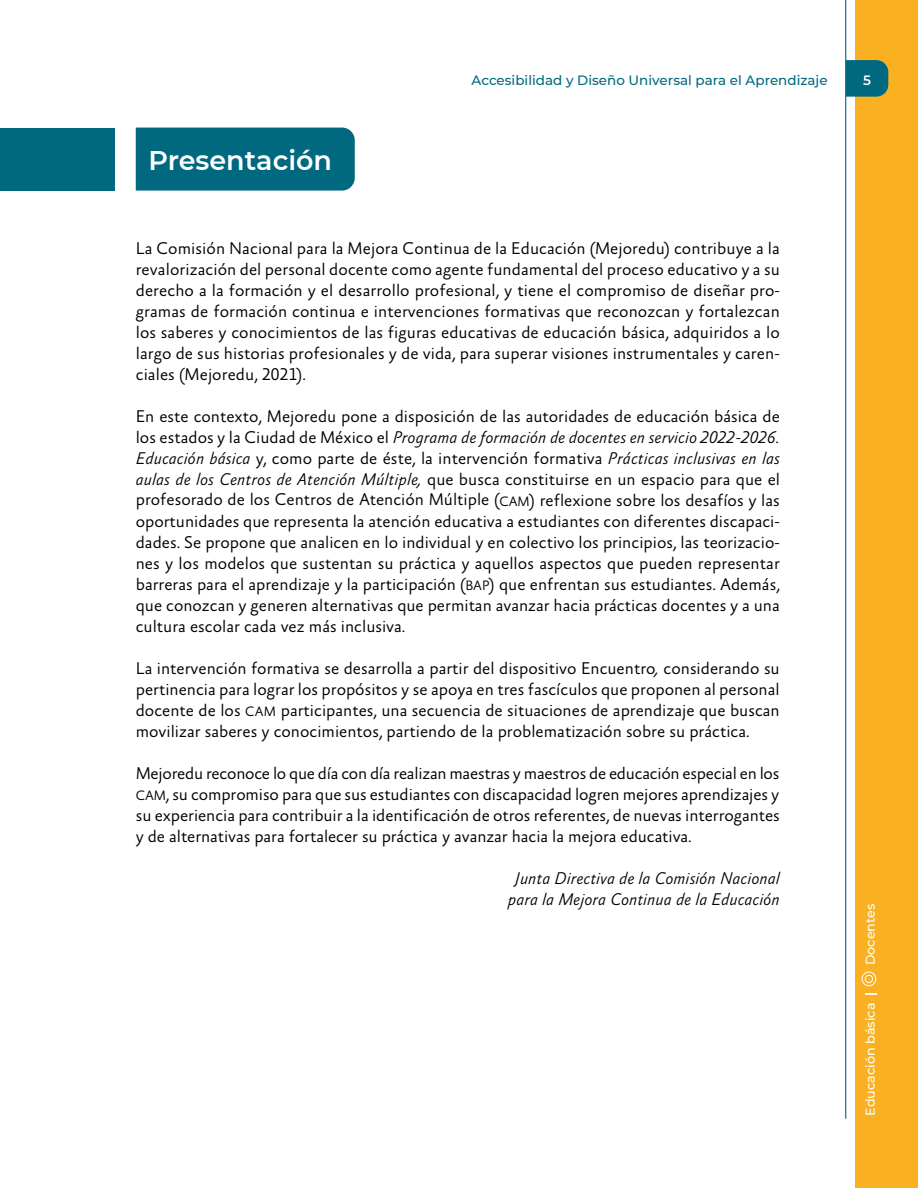
<style>
.page{position:relative;width:918px;height:1188px;background:#fff}
.page>*{position:absolute;margin:0;border:0;box-sizing:border-box;transform-origin:0 0}
.t1{font:600 27px "Montserrat";color:#fff}
.t2{font:300 17.25px/21px "Absara Sans TF";color:#000;text-align:justify}
.t3{font:italic 300 17.25px/21px "Absara Sans TF";color:#000;text-align:center}
.t4{font:500 13.5px "Montserrat";color:#00697f}
.t5{font:600 13.5px "Montserrat";color:#fff}
.t6{font:500 12.75px "Montserrat";color:#fff}
.s1{font-style:italic}
.s2{font-size:13.8px}
.s3{font-weight:700}
</style>
<div class="page">
<div style="left:855px;top:0;width:63px;height:1188px;background:#f9b122"></div>
<div style="left:136px;top:128px;width:219px;height:63px;background:#00697f"></div>
<div style="left:0;top:128px;width:115px;height:63px;background:#00697f"></div>
<hr style="left:845px;top:0;width:1px;height:1118px;background:#00697f">
<svg style="left:846px;top:60px;width:42px;height:37px"></svg>
<svg style="left:861px;top:971px;width:16px;height:16px"></svg>
<h1 class="t1" style="left:149px;top:141px;width:185px">Presentación</h1>
<p class="t4" style="left:472px;top:71px;width:358px">Accesibilidad y Diseño Universal para el Aprendizaje</p>
<p class="t2" style="left:136px;top:238px;width:646px">La Comisión Nacional para la Mejora Continua de la Educación (Mejoredu) contribuye a la revalorización del personal docente como agente fundamental del proceso educativo y a su derecho a la formación y el desarrollo profesional, y tiene el compromiso de diseñar pro&shy;gramas de formación continua e intervenciones formativas que reconozcan y fortalezcan los saberes y conocimientos de las figuras educativas de educación básica, adquiridos a lo largo de sus historias profesionales y de vida, para superar visiones instrumentales y caren&shy;ciales (Mejoredu, 2021).</p>
<p class="t2" style="left:136px;top:406px;width:646px">En este contexto, Mejoredu pone a disposición de las autoridades de educación básica de los estados y la Ciudad de México el <span class="s1">Programa de formación de docentes en servicio 2022-2026.<br>Educación básica</span> y, como parte de éste, la intervención formativa <span class="s1">Prácticas inclusivas en las aulas de los Centros de Atención Múltiple,</span> que busca constituirse en un espacio para que el profesorado de los Centros de Atención Múltiple (<span class="s2">CAM</span>) reflexione sobre los desafíos y las oportunidades que representa la atención educativa a estudiantes con diferentes discapaci&shy;dades. Se propone que analicen en lo individual y en colectivo los principios, las teorizacio&shy;nes y los modelos que sustentan su práctica y aquellos aspectos que pueden representar barreras para el aprendizaje y la participación (<span class="s2">BAP</span>) que enfrentan sus estudiantes. Además, que conozcan y generen alternativas que permitan avanzar hacia prácticas docentes y a una cultura escolar cada vez más inclusiva.</p>
<p class="t2" style="left:136px;top:658px;width:646px">La intervención formativa se desarrolla a partir del dispositivo Encuentro<span class="s1">,</span> considerando su pertinencia para lograr los propósitos y se apoya en tres fascículos que proponen al personal docente de los <span class="s2">CAM</span> participantes, una secuencia de situaciones de aprendizaje que buscan movilizar saberes y conocimientos, partiendo de la problematización sobre su práctica.</p>
<p class="t2" style="left:136px;top:763px;width:646px">Mejoredu reconoce lo que día con día realizan maestras y maestros de educación especial en los <span class="s2">CAM</span>, su compromiso para que sus estudiantes con discapacidad logren mejores aprendizajes y su experiencia para contribuir a la identificación de otros referentes, de nuevas interrogantes y de alternativas para fortalecer su práctica y avanzar hacia la mejora educativa.</p>
<p class="t3" style="left:508px;top:868px;width:273px">Junta Directiva de la Comisión Nacional para la Mejora Continua de la Educación</p>
<p class="t5" style="left:863px;top:71px;width:9px">5</p>
<p class="t6" style="left:861px;top:965px;width:63px;rotate:-90deg">Docentes</p>
<p class="t6" style="left:861px;top:1116px;width:125px;rotate:-90deg">Educación básica <span class="s3">|</span></p>
</div>
